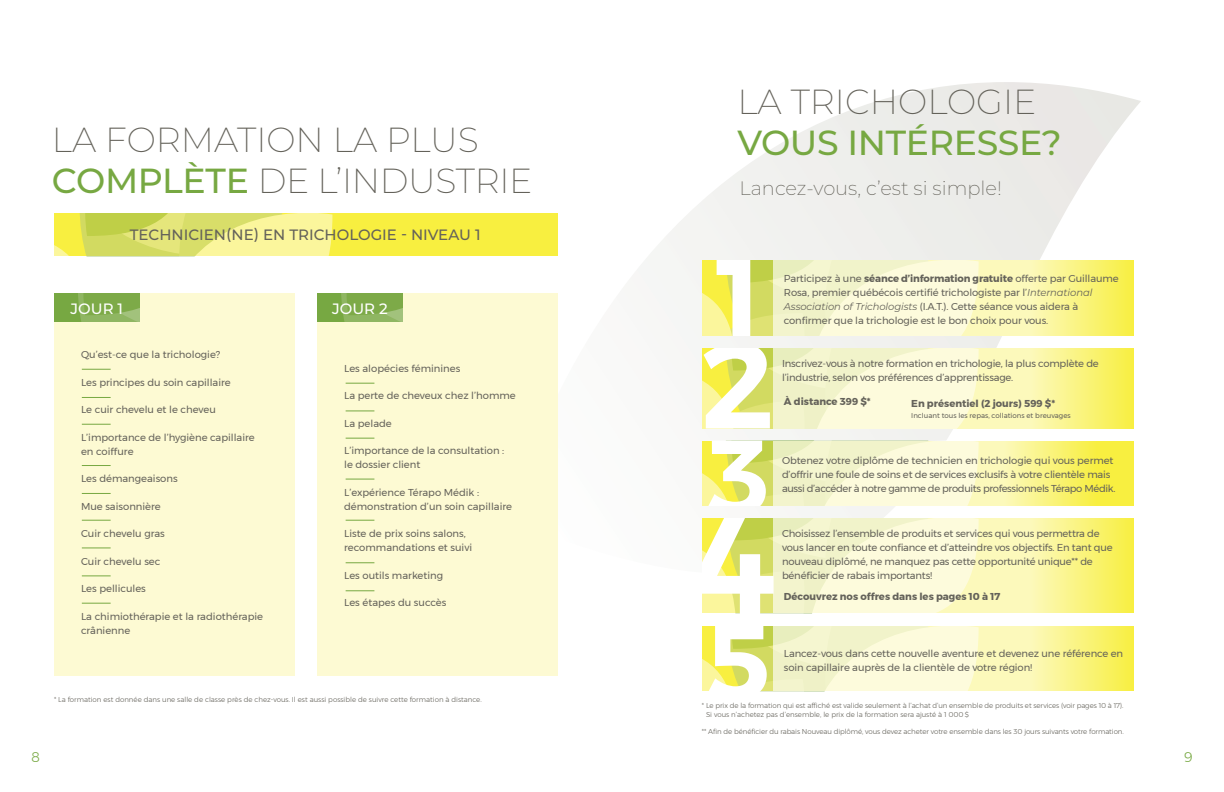
<style>
.page{position:relative;width:1224px;height:792px;background:#fff}
.page>*{position:absolute;margin:0;border:0;box-sizing:border-box;transform-origin:0 0}
.t1{font:600 140px "Montserrat";color:#fff}
.t2{font:600 121.9px "Montserrat";color:#fff}
.t3{font:600 112.6px "Montserrat";color:#fff}
.t4{font:600 105px "Montserrat";color:#fff}
.t5{font:200 34.8px/41.3px "Montserrat";color:#64625a}
.t6{font:500 34.8px "Montserrat";letter-spacing:-.01em;color:#77a842}
.t7{font:200 19.5px "Montserrat";color:#64625a}
.t8{font:500 15px "Montserrat";color:#64625a}
.t9{font:500 15px "Montserrat";color:#fff}
.t10{font:300 14px "Montserrat";color:#77a842}
.t11{font:10px/14px "Montserrat";letter-spacing:-.01em;color:#64625a}
.t12{font:700 10px "Montserrat";color:#64625a}
.t13{font:300 7px/9px "Montserrat";letter-spacing:-.01em;color:#64625a}
.t14{font:7px "Montserrat";color:#64625a}
.s1{font-weight:500;color:#77a842}
.s2{font-weight:700}
.s3{font-style:italic}
</style>
<div class="page">
<svg style="left:511px;top:82px;width:630px;height:610px"></svg>
<div style="left:54px;top:293px;width:241px;height:383px;background:#fdfad3"></div>
<svg style="left:54px;top:293px;width:86px;height:29px"></svg>
<div style="left:317px;top:293px;width:241px;height:383px;background:#fdfad3"></div>
<svg style="left:317px;top:293px;width:86px;height:29px"></svg>
<div style="left:54px;top:214px;width:504px;height:42px;background:#f8ef40"></div>
<svg style="left:54px;top:214px;width:278px;height:43px"></svg>
<svg style="left:82px;top:369px;width:29px;height:1px"></svg>
<svg style="left:346px;top:383px;width:28px;height:1px"></svg>
<svg style="left:346px;top:411px;width:28px;height:1px"></svg>
<svg style="left:346px;top:438px;width:28px;height:1px"></svg>
<svg style="left:346px;top:479px;width:28px;height:1px"></svg>
<svg style="left:346px;top:520px;width:28px;height:1px"></svg>
<svg style="left:346px;top:563px;width:28px;height:1px"></svg>
<svg style="left:346px;top:591px;width:28px;height:1px"></svg>
<svg style="left:82px;top:397px;width:29px;height:1px"></svg>
<svg style="left:82px;top:424px;width:29px;height:1px"></svg>
<svg style="left:82px;top:465px;width:29px;height:1px"></svg>
<svg style="left:82px;top:493px;width:29px;height:1px"></svg>
<svg style="left:82px;top:520px;width:29px;height:1px"></svg>
<svg style="left:82px;top:548px;width:29px;height:1px"></svg>
<svg style="left:82px;top:576px;width:29px;height:1px"></svg>
<svg style="left:82px;top:603px;width:29px;height:1px"></svg>
<svg style="left:702px;top:627px;width:71px;height:64px"></svg>
<svg style="left:773px;top:627px;width:361px;height:64px"></svg>
<div style="left:702px;top:441px;width:432px;height:65px;background:#f8ef40"></div>
<svg style="left:702px;top:441px;width:71px;height:65px"></svg>
<svg style="left:773px;top:441px;width:316px;height:65px"></svg>
<svg style="left:702px;top:518px;width:71px;height:95px"></svg>
<svg style="left:773px;top:518px;width:361px;height:95px"></svg>
<svg style="left:702px;top:261px;width:71px;height:75px"></svg>
<svg style="left:773px;top:261px;width:361px;height:75px"></svg>
<svg style="left:702px;top:348px;width:71px;height:80px"></svg>
<svg style="left:773px;top:348px;width:361px;height:80px"></svg>
<h3 class="t5" style="left:52px;top:118px;width:482px">LA FORMATION LA PLUS<br><span class="s1">COMPLÈTE</span> DE L’INDUSTRIE</h3>
<h3 class="t8" style="left:130px;top:224px;width:352px">TECHNICIEN(NE) EN TRICHOLOGIE - NIVEAU 1</h3>
<h3 class="t9" style="left:71px;top:298px;width:54px">JOUR 1</h3>
<h3 class="t9" style="left:332px;top:298px;width:57px">JOUR 2</h3>
<p class="t11" style="left:81px;top:348px;width:141px">Qu’est-ce que la trichologie?</p>
<p class="t11" style="left:81px;top:375px;width:151px">Les principes du soin capillaire</p>
<p class="t11" style="left:81px;top:403px;width:136px">Le cuir chevelu et le cheveu</p>
<p class="t11" style="left:81px;top:430px;width:175px">L’importance de l’hygiène capillaire en coiffure</p>
<p class="t11" style="left:81px;top:472px;width:98px">Les démangeaisons</p>
<p class="t11" style="left:81px;top:499px;width:81px">Mue saisonnière</p>
<p class="t11" style="left:81px;top:527px;width:85px">Cuir chevelu gras</p>
<p class="t11" style="left:81px;top:554px;width:81px">Cuir chevelu sec</p>
<p class="t11" style="left:81px;top:582px;width:66px">Les pellicules</p>
<p class="t11" style="left:81px;top:609px;width:184px">La chimiothérapie et la radiothérapie crânienne</p>
<p class="t11" style="left:344px;top:361px;width:118px">Les alopécies féminines</p>
<p class="t11" style="left:344px;top:389px;width:173px">La perte de cheveux chez l’homme</p>
<p class="t11" style="left:344px;top:416px;width:49px">La pelade</p>
<p class="t11" style="left:344px;top:444px;width:162px">L’importance de la consultation : le dossier client</p>
<p class="t11" style="left:344px;top:485px;width:169px">L’expérience Térapo Médik : démonstration d’un soin capillaire</p>
<p class="t11" style="left:344px;top:527px;width:130px">Liste de prix soins salons, recommandations et suivi</p>
<p class="t11" style="left:344px;top:568px;width:101px">Les outils marketing</p>
<p class="t11" style="left:344px;top:596px;width:104px">Les étapes du succès</p>
<p class="t13" style="left:54px;top:695px;width:429px">* La formation est donnée dans une salle de classe près de chez-vous. Il est aussi possible de suivre cette formation à distance.</p>
<h3 class="t5" style="left:737px;top:80px;width:301px">LA TRICHOLOGIE</h3>
<h3 class="t6" style="left:737px;top:118px;width:326px">VOUS INTÉRESSE?</h3>
<h3 class="t7" style="left:739px;top:175px;width:264px">Lancez-vous, c’est si simple!</h3>
<h3 class="t3" style="left:717px;top:210px;width:46px">1</h3>
<h2 class="t2" style="left:701px;top:289px;width:74px">2</h2>
<h3 class="t4" style="left:707px;top:394px;width:64px">3</h3>
<p class="t11" style="left:784px;top:271px;width:336px">Participez à une <span class="s2">séance d’information gratuite</span> offerte par Guillaume Rosa, premier québécois certifié trichologiste par l’<span class="s3">International Association of Trichologists</span> (I.A.T.). Cette séance vous aidera à confirmer que la trichologie est le bon choix pour vous.</p>
<p class="t11" style="left:782px;top:356px;width:318px">Inscrivez-vous à notre formation en trichologie, la plus complète de l’industrie, selon vos préférences d’apprentissage.</p>
<p class="t12" style="left:784px;top:393px;width:88px">À distance 399 $*</p>
<p class="t12" style="left:911px;top:395px;width:145px">En présentiel (2 jours) 599 $*</p>
<p class="t14" style="left:911px;top:410px;width:161px">Incluant tous les repas, collations et breuvages</p>
<p class="t11" style="left:782px;top:453px;width:335px">Obtenez votre diplôme de technicien en trichologie qui vous permet d’offrir une foule de soins et de services exclusifs à votre clientèle mais aussi d’accéder à notre gamme de produits professionnels Térapo Médik.</p>
<h1 class="t1" style="left:694px;top:455px;width:86px">4</h1>
<p class="t11" style="left:782px;top:526px;width:332px">Choisissez l’ensemble de produits et services qui vous permettra de vous lancer en toute confiance et d’atteindre vos objectifs. En tant que nouveau diplômé, ne manquez pas cette opportunité unique** de bénéficier de rabais importants!</p>
<p class="t12" style="left:784px;top:588px;width:218px">Découvrez nos offres dans les pages 10 à 17</p>
<h3 class="t4" style="left:705px;top:579px;width:67px">5</h3>
<p class="t11" style="left:784px;top:646px;width:341px">Lancez-vous dans cette nouvelle aventure et devenez une référence en soin capillaire auprès de la clientèle de votre région!</p>
<p class="t13" style="left:706px;top:701px;width:419px;text-indent:-4px">* Le prix de la formation qui est affiché est valide seulement à l’achat d’un ensemble de produits et services (voir pages 10 à 17).<br>Si vous n’achetez pas d’ensemble, le prix de la formation sera ajusté à 1 000 $</p>
<p class="t13" style="left:702px;top:727px;width:423px">** Afin de bénéficier du rabais Nouveau diplômé, vous devez acheter votre ensemble dans les 30 jours suivants votre formation.</p>
<h3 class="t10" style="left:31px;top:747px;width:10px">8</h3>
<h3 class="t10" style="left:1184px;top:747px;width:10px">9</h3>
</div>
